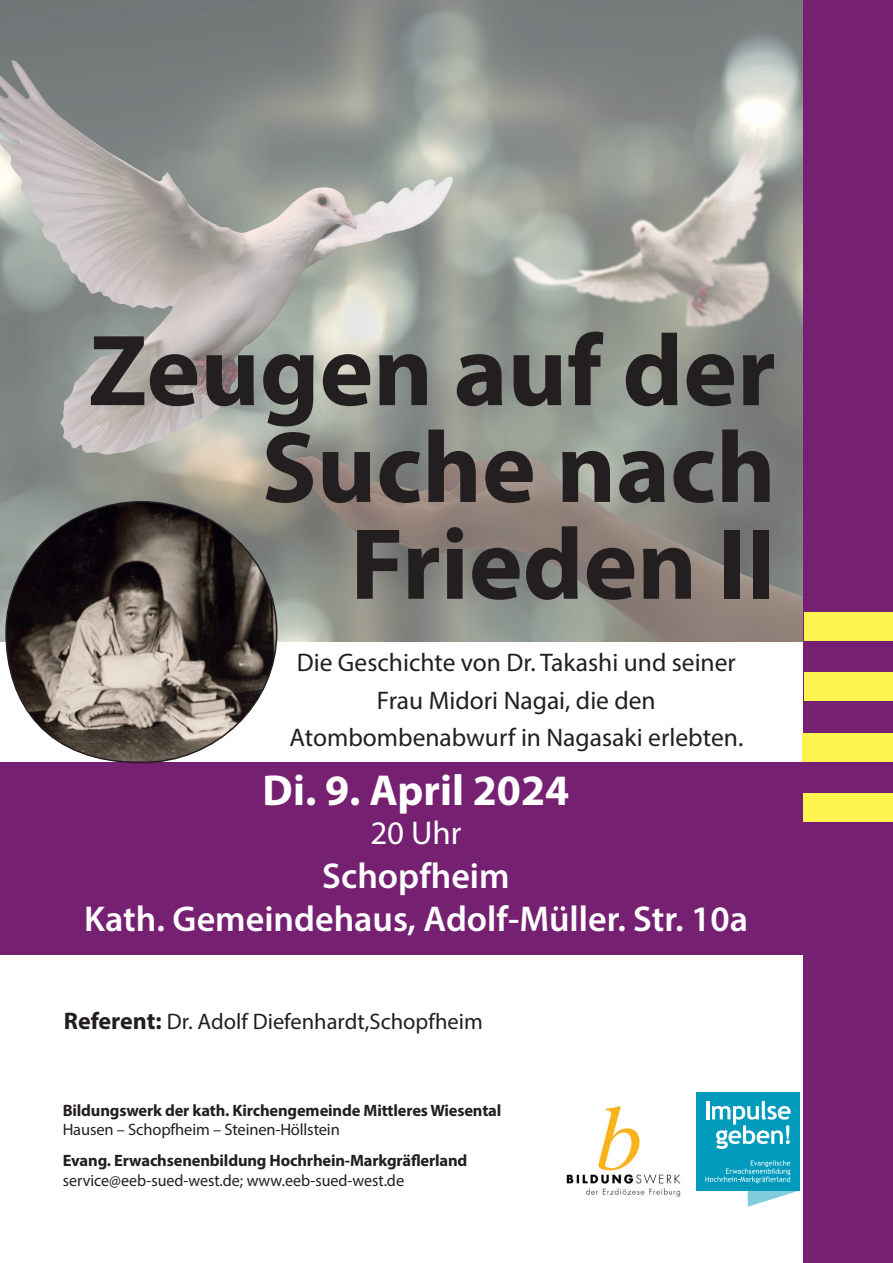
<style>
.page{position:relative;width:893px;height:1263px;background:#fff}
.page>*{position:absolute;margin:0;border:0;box-sizing:border-box;transform-origin:0 0}
.t1{font:700 102px/96.8px "Myriad Pro";color:#231f20;text-align:right}
.t2{font:700 43.5px "Myriad Pro";color:#fff}
.t3{font:600 36px/43.2px "Myriad Pro";color:#fff;text-align:center}
.t4{font:33px "Myriad Pro";color:#fff}
.t5{font:25.5px/37.5px "Myriad Pro";color:#231f20;text-align:center}
.t6{font:22.5px "Myriad Pro";color:#231f20}
.t7{font:700 16.5px "Myriad Pro";letter-spacing:-.01em;color:#231f20}
.t8{font:16.5px "Myriad Pro";letter-spacing:-.01em;color:#231f20}
.s1{font-weight:700;font-size:24px}
</style>
<div class="page">
<img style="left:0;top:0;width:803px;height:642px">
<div style="left:0;top:762px;width:893px;height:193px;background:#762072"></div>
<img style="left:566px;top:1106px;width:136px;height:91px">
<div style="left:803px;top:0;width:90px;height:1263px;background:#762072"></div>
<div style="left:804px;top:612px;width:89px;height:29px;background:#fff34f"></div>
<div style="left:804px;top:673px;width:89px;height:28px;background:#fff34f"></div>
<div style="left:803px;top:733px;width:90px;height:29px;background:#fff34f"></div>
<div style="left:803px;top:793px;width:90px;height:29px;background:#fff34f"></div>
<div style="left:696px;top:1092px;width:103px;height:98px;background:#009bbc"></div>
<svg style="left:748px;top:1190px;width:51px;height:17px"></svg>
<hr style="left:706px;top:1101px;width:3px;height:18px;background:#fff">
<svg style="left:712px;top:1100px;width:79px;height:49px"></svg>
<svg style="left:705px;top:1160px;width:85px;height:23px"></svg>
<img style="left:6px;top:502px;width:271px;height:259px">
<h1 class="t1" style="left:89px;top:319px;width:689px">Zeugen auf der<br>Suche nach<br>Frieden II</h1>
<h3 class="t5" style="left:289px;top:643px;width:455px">Die Geschichte von Dr. Takashi und seiner<br>Frau Midori Nagai, die den<br>Atombombenabwurf in Nagasaki erlebten.</h3>
<h2 class="t2" style="left:263px;top:762px;width:308px">Di. 9. April 2024</h2>
<h3 class="t4" style="left:370px;top:813px;width:93px">20 Uhr</h3>
<h3 class="t3" style="left:84px;top:853px;width:665px">Schopfheim<br>Kath. Gemeindehaus, Adolf-Müller. Str. 10a</h3>
<h3 class="t6" style="left:64px;top:1008px;width:421px"><span class="s1">Referent:</span> Dr. Adolf Diefenhardt,Schopfheim</h3>
<p class="t7" style="left:63px;top:1099px;width:440px">Bildungswerk der kath. Kirchengemeinde Mittleres Wiesental</p>
<p class="t8" style="left:63px;top:1120px;width:279px">Hausen – Schopfheim – Steinen-Höllstein</p>
<p class="t7" style="left:63px;top:1150px;width:406px">Evang. Erwachsenenbildung Hochrhein-Markgräflerland</p>
<p class="t8" style="left:63px;top:1170px;width:343px">service@eeb-sued-west.de; www.eeb-sued-west.de</p>
</div>
